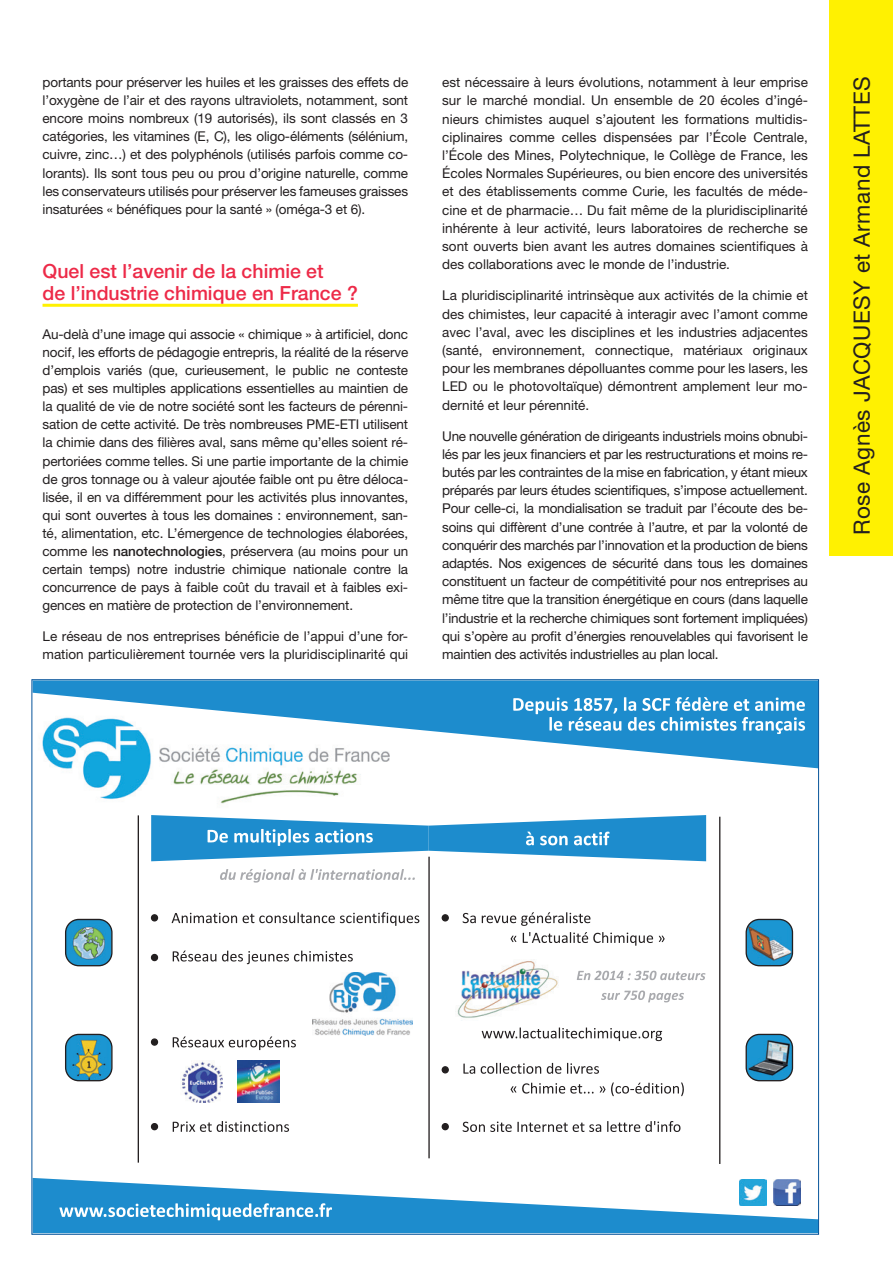
<style>
.page{position:relative;width:893px;height:1263px;background:#fff}
.page>*{position:absolute;margin:0;border:0;box-sizing:border-box;transform-origin:0 0}
.t1{font:22.5px "Helvetica Neue";letter-spacing:.02em;color:#231f20}
.t2{font:500 19.5px/21.1px "Helvetica Neue";color:#ed2a48}
.t3{font:13.5px/18.1px "Helvetica Neue";color:#231f20;text-align:justify}
.s1{font-weight:500}
</style>
<div class="page">
<hr style="left:43px;top:304px;width:315px;height:3px;background:#fff101">
<div style="left:829px;top:0;width:64px;height:556px;background:#fff101"></div>
<img style="left:61px;top:768px;width:300px;height:36px">
<svg style="left:34px;top:681px;width:783px;height:87px"></svg>
<svg style="left:513px;top:697px;width:292px;height:37px"></svg>
<img style="left:746px;top:919px;width:46px;height:47px">
<div style="left:746px;top:919px;width:47px;height:47px;border:1px solid #231f20;border-radius:13px"></div>
<img style="left:66px;top:919px;width:45px;height:47px">
<div style="left:65px;top:919px;width:48px;height:47px;border:1px solid #231f20;border-radius:13px"></div>
<svg style="left:66px;top:1034px;width:13px;height:9px"></svg>
<div style="left:65px;top:1034px;width:48px;height:47px;border:1px solid #231f20;border-radius:13px"></div>
<svg style="left:151px;top:815px;width:555px;height:46px"></svg>
<hr style="left:138px;top:815px;width:1px;height:347px;background:#231f20">
<hr style="left:719px;top:817px;width:1px;height:347px;background:#231f20">
<hr style="left:428px;top:857px;width:2px;height:301px;background:#231f20">
<svg style="left:172px;top:913px;width:65px;height:10px"></svg>
<svg style="left:243px;top:912px;width:176px;height:14px"></svg>
<svg style="left:173px;top:1036px;width:123px;height:14px"></svg>
<svg style="left:173px;top:950px;width:43px;height:11px"></svg>
<svg style="left:222px;top:950px;width:131px;height:14px"></svg>
<svg style="left:463px;top:913px;width:13px;height:10px"></svg>
<svg style="left:482px;top:912px;width:108px;height:14px"></svg>
<svg style="left:511px;top:936px;width:5px;height:6px"></svg>
<svg style="left:523px;top:932px;width:130px;height:14px"></svg>
<svg style="left:659px;top:936px;width:6px;height:6px"></svg>
<svg style="left:220px;top:869px;width:195px;height:14px"></svg>
<div style="left:151px;top:914px;width:7px;height:7px;border:1px solid #231f20;border-radius:50%"></div>
<div style="left:151px;top:954px;width:7px;height:7px;border:1px solid #231f20;border-radius:50%"></div>
<svg style="left:153px;top:1040px;width:3px;height:4px"></svg>
<div style="left:151px;top:1038px;width:7px;height:8px;border:1px solid #231f20;border-radius:50%"></div>
<img style="left:312px;top:972px;width:100px;height:63px">
<svg style="left:442px;top:915px;width:6px;height:6px"></svg>
<div style="left:442px;top:914px;width:7px;height:7px;border:1px solid #231f20;border-radius:50%"></div>
<img style="left:457px;top:961px;width:101px;height:57px">
<svg style="left:577px;top:971px;width:128px;height:9px"></svg>
<svg style="left:601px;top:990px;width:83px;height:12px"></svg>
<img style="left:237px;top:1061px;width:42px;height:42px">
<svg style="left:482px;top:1027px;width:180px;height:14px"></svg>
<svg style="left:442px;top:1124px;width:6px;height:6px"></svg>
<div style="left:442px;top:1123px;width:7px;height:7px;border:1px solid #231f20;border-radius:50%"></div>
<svg style="left:463px;top:1121px;width:138px;height:11px"></svg>
<svg style="left:607px;top:1121px;width:73px;height:11px"></svg>
<img style="left:746px;top:1034px;width:46px;height:46px">
<div style="left:746px;top:1034px;width:47px;height:47px;border:1px solid #231f20;border-radius:13px"></div>
<img style="left:181px;top:1061px;width:42px;height:42px">
<svg style="left:173px;top:1121px;width:116px;height:11px"></svg>
<div style="left:151px;top:1123px;width:7px;height:7px;border:1px solid #231f20;border-radius:50%"></div>
<svg style="left:463px;top:1063px;width:12px;height:11px"></svg>
<svg style="left:481px;top:1063px;width:60px;height:11px"></svg>
<svg style="left:547px;top:1063px;width:14px;height:11px"></svg>
<svg style="left:567px;top:1063px;width:32px;height:11px"></svg>
<svg style="left:511px;top:1086px;width:5px;height:7px"></svg>
<svg style="left:522px;top:1083px;width:71px;height:10px"></svg>
<svg style="left:600px;top:1086px;width:5px;height:7px"></svg>
<svg style="left:611px;top:1082px;width:73px;height:14px"></svg>
<svg style="left:442px;top:1067px;width:6px;height:6px"></svg>
<div style="left:442px;top:1066px;width:7px;height:7px;border:1px solid #231f20;border-radius:50%"></div>
<svg style="left:34px;top:1178px;width:783px;height:55px"></svg>
<p class="t3" style="left:43px;top:73px;width:367px">portants pour préserver les huiles et les graisses des effets de l’oxygène de l’air et des rayons ultraviolets, notamment, sont encore moins nombreux (19 autorisés), ils sont classés en 3 catégories, les vitamines (E, C), les oligo-éléments (sélénium, cuivre, zinc…) et des polyphénols (utilisés parfois comme co&shy;lorants). Ils sont tous peu ou prou d’origine naturelle, comme les conservateurs utilisés pour préserver les fameuses graisses insaturées « bénéfiques pour la santé » (oméga-3 et 6).</p>
<h2 class="t2" style="left:43px;top:261px;width:317px">Quel est l’avenir de la chimie et<br>de l’industrie chimique en France ?</h2>
<p class="t3" style="left:43px;top:325px;width:367px">Au-delà d’une image qui associe « chimique » à artificiel, donc nocif, les efforts de pédagogie entrepris, la réalité de la réserve d’emplois variés (que, curieusement, le public ne conteste pas) et ses multiples applications essentielles au maintien de la qualité de vie de notre société sont les facteurs de pérenni&shy;sation de cette activité. De très nombreuses PME-ETI utilisent la chimie dans des filières aval, sans même qu’elles soient ré&shy;pertoriées comme telles. Si une partie importante de la chimie de gros tonnage ou à valeur ajoutée faible ont pu être déloca&shy;lisée, il en va différemment pour les activités plus innovantes, qui sont ouvertes à tous les domaines : environnement, san&shy;té, alimentation, etc. L’émergence de technologies élaborées, comme les <span class="s1">nanotechnologies</span>, préservera (au moins pour un certain temps) notre industrie chimique nationale contre la concurrence de pays à faible coût du travail et à faibles exi&shy;gences en matière de protection de l’environnement.</p>
<p class="t3" style="left:43px;top:627px;width:367px">Le réseau de nos entreprises bénéficie de l’appui d’une for&shy;mation particulièrement tournée vers la pluridisciplinarité qui</p>
<p class="t3" style="left:442px;top:73px;width:367px">est nécessaire à leurs évolutions, notamment à leur emprise sur le marché mondial. Un ensemble de 20 écoles d’ingé&shy;nieurs chimistes auquel s’ajoutent les formations multidis&shy;ciplinaires comme celles dispensées par l’École Centrale, l’École des Mines, Polytechnique, le Collège de France, les Écoles Normales Supérieures, ou bien encore des universités et des établissements comme Curie, les facultés de méde&shy;cine et de pharmacie… Du fait même de la pluridisciplinarité inhérente à leur activité, leurs laboratoires de recherche se sont ouverts bien avant les autres domaines scientifiques à des collaborations avec le monde de l’industrie.</p>
<p class="t3" style="left:442px;top:286px;width:367px">La pluridisciplinarité intrinsèque aux activités de la chimie et des chimistes, leur capacité à interagir avec l’amont comme avec l’aval, avec les disciplines et les industries adjacentes (santé, environnement, connectique, matériaux originaux pour les membranes dépolluantes comme pour les lasers, les LED ou le photovoltaïque) démontrent amplement leur mo&shy;dernité et leur pérennité.</p>
<p class="t3" style="left:442px;top:426px;width:367px">Une nouvelle génération de dirigeants industriels moins obnubi&shy;lés par les jeux financiers et par les restructurations et moins re&shy;butés par les contraintes de la mise en fabrication, y étant mieux préparés par leurs études scientifiques, s’impose actuellement.<br>Pour celle-ci, la mondialisation se traduit par l’écoute des be&shy;soins qui diffèrent d’une contrée à l’autre, et par la volonté de conquérir des marchés par l’innovation et la production de biens adaptés. Nos exigences de sécurité dans tous les domaines constituent un facteur de compétitivité pour nos entreprises au même titre que la transition énergétique en cours (dans laquelle l’industrie et la recherche chimiques sont fortement impliquées) qui s’opère au profit d’énergies renouvelables qui favorisent le maintien des activités industrielles au plan local.</p>
<h1 class="t1" style="left:848px;top:535px;width:460px;rotate:-90deg">Rose Agnès JACQUESY et Armand LATTES</h1>
</div>
